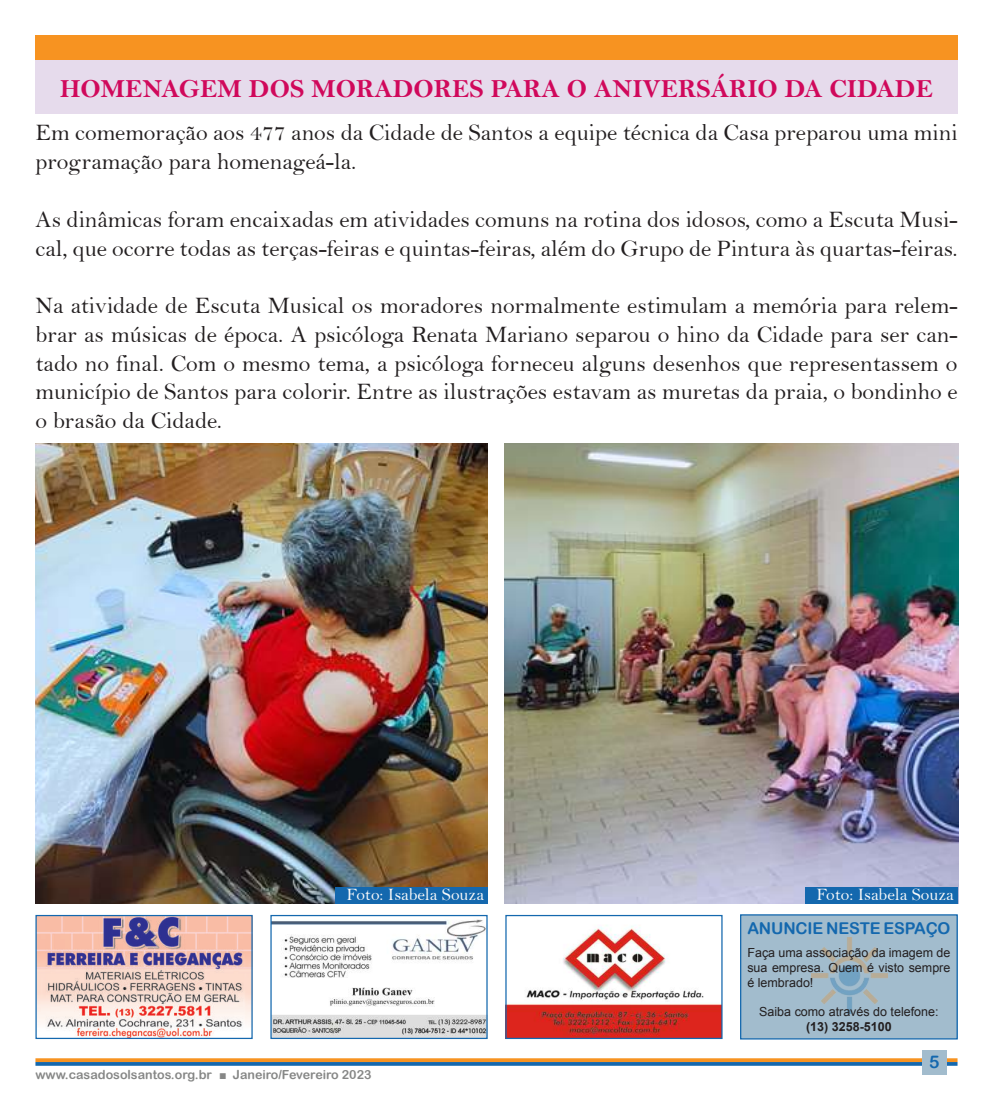
<style>
.page{position:relative;width:993px;height:1117px;background:#fff}
.page>*{position:absolute;margin:0;border:0;box-sizing:border-box;transform-origin:0 0}
.t1{font:26.25px "Bell MT Bold";color:#d0085b}
.t2{font:23.75px/28.8px "Bell";color:#231f20}
.t3{font:17.5px "Bell";color:#fafafa}
.t4{font:17.5px "Arial Rounded MT Bold";color:#1468ae}
.t5{font:16.25px "Arial Rounded MT Bold";letter-spacing:-.01em;color:#1468ae}
.t6{font:12.5px/15px "Arial";color:#231f20;text-align:justify}
.t7{font:12.5px "Arial Rounded MT Bold";color:#868786}
.t8{font:700 12.5px "Arial";color:#231f20}
.s1{font-family:"Arial"}
</style>
<div class="page">
<svg style="left:35px;top:1061px;width:922px;height:4px"></svg>
<svg style="left:35px;top:1057px;width:922px;height:4px"></svg>
<div style="left:921px;top:1049px;width:25px;height:25px;background:#a2bccd"></div>
<div style="left:35px;top:35px;width:922px;height:25px;background:#f79321"></div>
<img style="left:37px;top:916px;width:213px;height:120px">
<div style="left:35px;top:914px;width:217px;height:124px;border:1px solid #1468ae"></div>
<img style="left:272px;top:916px;width:213px;height:120px">
<div style="left:270px;top:914px;width:217px;height:124px;border:1px solid #1468ae"></div>
<img style="left:507px;top:916px;width:213px;height:120px">
<div style="left:505px;top:914px;width:217px;height:124px;border:1px solid #1468ae"></div>
<div style="left:35px;top:60px;width:922px;height:53px;background:#e6dbec"></div>
<img style="left:504px;top:443px;width:453px;height:459px">
<img style="left:35px;top:443px;width:452px;height:459px">
<div style="left:739px;top:914px;width:218px;height:125px;background:#a2bccd;border:1px solid #1468ae"></div>
<img style="left:811px;top:937px;width:76px;height:76px">
<div style="left:335px;top:886px;width:152px;height:17px;background:#1468ae"></div>
<div style="left:804px;top:886px;width:153px;height:17px;background:#1468ae"></div>
<p class="t1" style="left:60px;top:73px;width:874px">HOMENAGEM DOS MORADORES PARA O ANIVERSÁRIO DA CIDADE</p>
<p class="t2" style="left:35px;top:118px;width:923px">Em comemoração aos 477 anos da Cidade de Santos a equipe técnica da Casa preparou uma mini programação para homenageá-la.</p>
<p class="t2" style="left:35px;top:205px;width:923px">As dinâmicas foram encaixadas em atividades comuns na rotina dos idosos, como a Escuta Musi&shy;cal, que ocorre todas as terças-feiras e quintas-feiras, além do Grupo de Pintura às quartas-feiras.</p>
<p class="t2" style="left:35px;top:291px;width:923px;text-align:justify">Na atividade de Escuta Musical os moradores normalmente estimulam a memória para relem&shy;brar as músicas de época. A psicóloga Renata Mariano separou o hino da Cidade para ser can&shy;tado no final. Com o mesmo tema, a psicóloga forneceu alguns desenhos que representassem o município de Santos para colorir. Entre as ilustrações estavam as muretas da praia, o bondinho e o brasão da Cidade.</p>
<p class="t3" style="left:346px;top:883px;width:139px">Foto: Isabela Souza</p>
<p class="t3" style="left:816px;top:883px;width:139px">Foto: Isabela Souza</p>
<p class="t7" style="left:35px;top:1066px;width:337px">www.casadosolsantos.org.br <span class="s1">■</span> Janeiro/Fevereiro 2023</p>
<p class="t5" style="left:747px;top:918px;width:204px">ANUNCIE NESTE ESPAÇO</p>
<p class="t6" style="left:747px;top:944px;width:204px">Faça uma associação da imagem de sua empresa. Quem é visto sempre é lembrado!</p>
<p class="t6" style="left:759px;top:1003px;width:181px">Saiba como através do telefone:</p>
<p class="t8" style="left:805px;top:1017px;width:87px">(13) 3258-5100</p>
<p class="t4" style="left:928px;top:1051px;width:12px">5</p>
</div>
